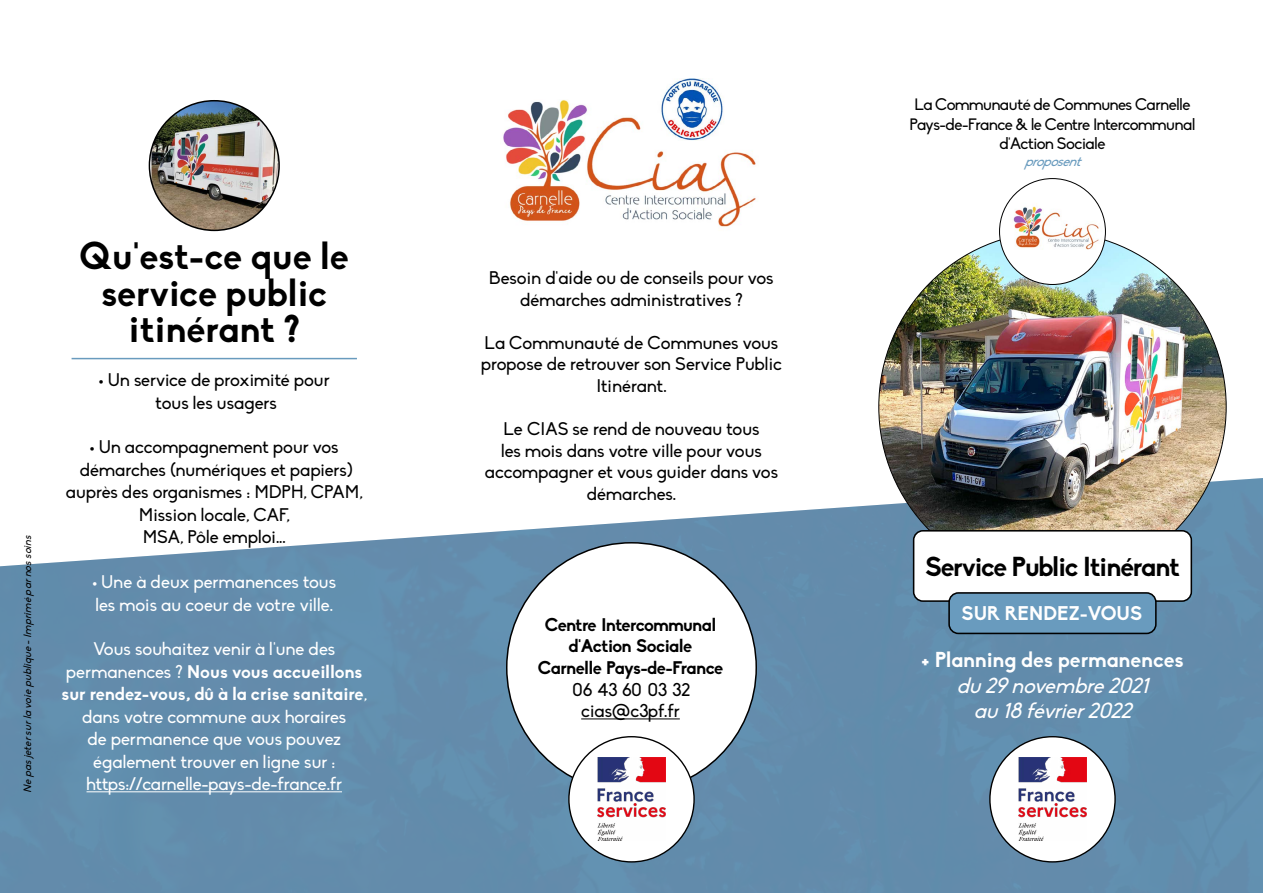
<style>
.page{position:relative;width:1263px;height:893px;background:#fff}
.page>*{position:absolute;margin:0;border:0;box-sizing:border-box;transform-origin:0 0}
.t1{font:700 37.5px/36px "Biko";color:#000;text-align:center}
.t2{font:700 27px "Biko";letter-spacing:-.04em;color:#000}
.t3{font:italic 21.3px/25.5px "Biko";color:#fff;text-align:center}
.t4{font:700 21.3px "Biko";color:#fff}
.t5{font:700 19.5px "Biko";color:#fff}
.t6{font:18px/21.6px "Biko";color:#000;text-align:center}
.t7{font:18px/22.5px "Biko";color:#fff}
.t8{font:700 18px/21.6px "Biko";letter-spacing:-.03em;color:#000;text-align:center}
.t9{font:16.2px/19.5px "Biko";letter-spacing:-.03em;color:#000;text-align:center}
.t10{font:italic 13.5px "Biko";color:#699bbe}
.t11{font:italic 10.5px "Biko";letter-spacing:.02em;color:#000}
.s1{font-weight:700}
</style>
<div class="page">
<img style="left:0;top:478px;width:1263px;height:415px">
<img style="left:879px;top:239px;width:347px;height:343px">
<hr style="left:87px;top:791px;width:255px;height:1px;background:#fff">
<div style="left:507px;top:543px;width:249px;height:249px;background:#fff;border-radius:50%"></div>
<hr style="left:581px;top:718px;width:99px;height:1px;background:#000">
<hr style="left:72px;top:358px;width:285px;height:1px;background:#699bbe">
<img style="left:502px;top:100px;width:254px;height:127px">
<div style="left:914px;top:531px;width:277px;height:70px;background:#fff;border-radius:9px"></div>
<div style="left:913px;top:530px;width:279px;height:72px;border:2px solid #000;border-radius:9px"></div>
<div style="left:949px;top:593px;width:207px;height:40px;background:#699bbe;border-radius:9px"></div>
<div style="left:948px;top:592px;width:209px;height:42px;border:2px solid #000;border-radius:9px"></div>
<div style="left:999px;top:179px;width:106px;height:105px;background:#fff;border-radius:50%"></div>
<img style="left:999px;top:198px;width:106px;height:67px">
<img style="left:151px;top:101px;width:128px;height:129px">
<img style="left:650px;top:78px;width:82px;height:62px">
<div style="left:990px;top:737px;width:125px;height:125px;background:#fff;border-radius:50%"></div>
<img style="left:1018px;top:758px;width:68px;height:83px">
<div style="left:569px;top:737px;width:125px;height:125px;background:#fff;border-radius:50%"></div>
<img style="left:597px;top:758px;width:68px;height:83px">
<p class="t11" style="left:22px;top:793px;width:262px;rotate:-90deg">Nepasjetersurla voiepubliq ue-Impriméparnossoins</p>
<h1 class="t1" style="left:79px;top:239px;width:271px">Qu'est-ce que le service public itinérant ?</h1>
<p class="t6" style="left:99px;top:369px;width:232px;line-height:22.5px">· Un service de proximité pour tous les usagers</p>
<p class="t6" style="left:66px;top:436px;width:298px;line-height:22.5px">· Un accompagnement pour vos démarches (numériques et papiers) auprès des organismes : MDPH, CPAM,<br>Mission locale, CAF,<br>MSA, Pôle emploi...</p>
<p class="t7" style="left:92px;top:571px;width:245px">· Une à deux permanences tous les mois au coeur de votre ville.</p>
<p class="t7" style="left:62px;top:638px;width:307px;text-align:center">Vous souhaitez venir à l'une des permanences ? <span class="s1">Nous vous accueillons sur rendez-vous, dû à la crise sanitaire</span>, dans votre commune aux horaires<br>de permanence que vous pouvez également trouver en ligne sur : https://carnelle-pays-de-france.fr</p>
<p class="t6" style="left:489px;top:267px;width:286px">Besoin d'aide ou de conseils pour vos démarches administratives ?</p>
<p class="t6" style="left:481px;top:332px;width:302px">La Communauté de Communes vous propose de retrouver son Service Public<br>Itinérant.</p>
<p class="t6" style="left:485px;top:419px;width:295px">Le CIAS se rend de nouveau tous<br>les mois dans votre ville pour vous accompagner et vous guider dans vos démarches.</p>
<p class="t8" style="left:538px;top:614px;width:187px">Centre Intercommunal d'Action Sociale<br>Carnelle Pays-de-France</p>
<p class="t6" style="left:572px;top:679px;width:120px">06 43 60 03 32 cias@c3pf.fr</p>
<p class="t9" style="left:909px;top:95px;width:287px">La Communauté de Communes Carnelle<br>Pays-de-France &amp; le Centre Intercommunal d'Action Sociale</p>
<p class="t10" style="left:1025px;top:153px;width:63px">proposent</p>
<h2 class="t2" style="left:925px;top:550px;width:256px">Service Public Itinérant</h2>
<p class="t5" style="left:961px;top:602px;width:182px">SUR RENDEZ-VOUS</p>
<p class="t4" style="left:921px;top:647px;width:264px">+ Planning des permanences</p>
<p class="t3" style="left:957px;top:673px;width:199px">du 29novembre2021 au 18février2022</p>
</div>
